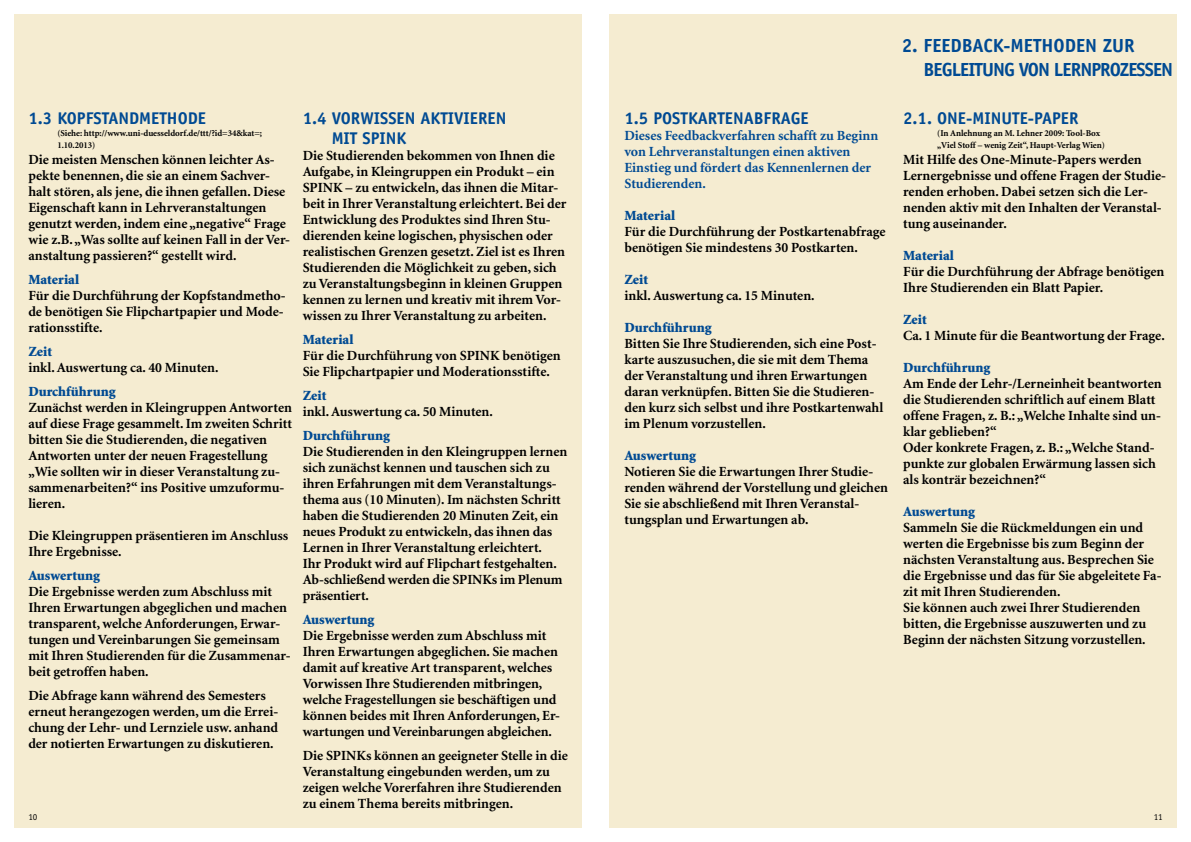
<style>
.page{position:relative;width:1191px;height:842px;background:#fff}
.page>*{position:absolute;margin:0;border:0;box-sizing:border-box;transform-origin:0 0}
.t1{font:700 19px "Officina Sans";letter-spacing:-.035em;color:#004a93}
.t2{font:700 17px "Officina Sans";color:#004a93}
.t3{font:700 14px/16px "Minion";color:#000}
.t4{font:900 14px "Minion";color:#004a93}
.t5{font:700 14px/16px "Minion";color:#004a93}
.t6{font:700 9px/12px "Minion";letter-spacing:-.005em;color:#000}
.t7{font:9px "Officina Sans";color:#000}
</style>
<div class="page">
<div style="left:14px;top:15px;width:567px;height:813px;background:#f5ecd1"></div>
<div style="left:609px;top:15px;width:567px;height:813px;background:#f5ecd1"></div>
<p class="t2" style="left:28px;top:107px;width:58px">1.3 KOPFST</p>
<p class="t2" style="left:108px;top:107px;width:21px">ANDMETH</p>
<p class="t2" style="left:178px;top:107px;width:20px">ODE</p>
<p class="t6" style="left:57px;top:127px;width:206px">(Siehe: http://www.uni-duesseldorf.de/ttt/?id=34&amp;kat=;<br>1.10.2013)</p>
<p class="t3" style="left:28px;top:152px;width:263px">Die meisten Menschen können leichter As&shy;pekte benennen, die sie an einem Sachver&shy;halt stören, als jene, die ihnen gefallen. Diese Eigenschaft kann in Lehrveranstaltungen genutzt werden, indem eine „negative“ Frage wie z.B. „Was sollte auf keinen Fall in der Ver&shy;anstaltung passieren?“ gestellt wird.</p>
<p class="t4" style="left:28px;top:272px;width:52px">Material</p>
<p class="t3" style="left:28px;top:288px;width:259px">Für die Durchführung der Kopfstandmetho&shy;de benötigen Sie Flipchartpapier und Mode&shy;rationsstifte.</p>
<p class="t4" style="left:28px;top:344px;width:25px">Zeit</p>
<p class="t3" style="left:28px;top:360px;width:192px">inkl. Auswertung ca. 40 Minuten.</p>
<p class="t4" style="left:28px;top:384px;width:89px">Durchführung</p>
<p class="t3" style="left:28px;top:400px;width:265px">Zunächst werden in Kleingruppen Antworten auf diese Frage gesammelt. Im zweiten Schritt bitten Sie die Studierenden, die negativen Antworten unter der neuen Fragestellung „Wie sollten wir in dieser Veranstaltung zu&shy;sammenarbeiten?“ ins Positive umzuformu&shy;lieren.</p>
<p class="t3" style="left:28px;top:528px;width:261px">Die Kleingruppen präsentieren im Anschluss<br>Ihre Ergebnisse.</p>
<p class="t4" style="left:28px;top:568px;width:73px">Auswertung</p>
<p class="t3" style="left:28px;top:584px;width:264px">Die Ergebnisse werden zum Abschluss mit Ihren Erwartungen abgeglichen und machen transparent, welche Anforderungen, Erwar&shy;tungen und Vereinbarungen Sie gemeinsam mit Ihren Studierenden für die Zusammenar&shy;beit getroffen haben.</p>
<p class="t3" style="left:28px;top:688px;width:251px">Die Abfrage kann während des Semesters erneut herangezogen werden, um die Errei&shy;chung der Lehr- und Lernziele usw. anhand der notierten Erwartungen zu diskutieren.</p>
<p class="t2" style="left:303px;top:107px;width:81px">1.4 VORWISSEN</p>
<p class="t2" style="left:420px;top:107px;width:53px">AKTIVIEREN</p>
<p class="t2" style="left:332px;top:127px;width:10px">MIT</p>
<p class="t2" style="left:362px;top:127px;width:45px">SPINK</p>
<p class="t3" style="left:303px;top:148px;width:265px">Die Studierenden bekommen von Ihnen die Aufgabe, in Kleingruppen ein Produkt – ein SPINK – zu entwickeln, das ihnen die Mitar&shy;beit in Ihrer Veranstaltung erleichtert. Bei der Entwicklung des Produktes sind Ihren Stu&shy;dierenden keine logischen, physischen oder realistischen Grenzen gesetzt. Ziel ist es Ihren Studierenden die Möglichkeit zu geben, sich zu Veranstaltungsbeginn in kleinen Gruppen kennen zu lernen und kreativ mit ihrem Vor&shy;wissen zu Ihrer Veranstaltung zu arbeiten.</p>
<p class="t4" style="left:303px;top:332px;width:52px">Material</p>
<p class="t3" style="left:303px;top:348px;width:260px">Für die Durchführung von SPINK benötigen<br>Sie Flipchartpapier und Moderationsstifte.</p>
<p class="t4" style="left:303px;top:388px;width:25px">Zeit</p>
<p class="t3" style="left:303px;top:404px;width:192px">inkl. Auswertung ca. 50 Minuten.</p>
<p class="t4" style="left:303px;top:428px;width:89px">Durchführung</p>
<p class="t3" style="left:303px;top:444px;width:266px">Die Studierenden in den Kleingruppen lernen sich zunächst kennen und tauschen sich zu ihren Erfahrungen mit dem Veranstaltungs&shy;thema aus (10 Minuten). Im nächsten Schritt haben die Studierenden 20 Minuten Zeit, ein neues Produkt zu entwickeln, das ihnen das Lernen in Ihrer Veranstaltung erleichtert.<br>Ihr Produkt wird auf Flipchart festgehalten.<br>Ab-schließend werden die SPINKs im Plenum präsentiert.</p>
<p class="t4" style="left:303px;top:612px;width:73px">Auswertung</p>
<p class="t3" style="left:303px;top:628px;width:259px">Die Ergebnisse werden zum Abschluss mit Ihren Erwartungen abgeglichen. Sie machen damit auf kreative Art transparent, welches Vorwissen Ihre Studierenden mitbringen, welche Fragestellungen sie beschäftigen und können beides mit Ihren Anforderungen, Er&shy;wartungen und Vereinbarungen abgleichen.</p>
<p class="t3" style="left:303px;top:748px;width:267px">Die SPINKs können an geeigneter Stelle in die Veranstaltung eingebunden werden, um zu zeigen welche Vorerfahren ihre Studierenden zu einem Thema bereits mitbringen.</p>
<p class="t2" style="left:624px;top:107px;width:93px">1.5 POSTKARTEN</p>
<p class="t2" style="left:744px;top:107px;width:57px">ABFRAGE</p>
<p class="t5" style="left:624px;top:128px;width:255px">Dieses Feedbackverfahren schafft zu Beginn von Lehrveranstaltungen einen aktiven Einstieg und fördert das Kennenlernen der Studierenden.</p>
<p class="t4" style="left:624px;top:208px;width:52px">Material</p>
<p class="t3" style="left:624px;top:224px;width:263px">Für die Durchführung der Postkartenabfrage benötigen Sie mindestens 30 Postkarten.</p>
<p class="t4" style="left:624px;top:272px;width:25px">Zeit</p>
<p class="t3" style="left:624px;top:288px;width:192px">inkl. Auswertung ca. 15 Minuten.</p>
<p class="t4" style="left:624px;top:320px;width:89px">Durchführung</p>
<p class="t3" style="left:624px;top:336px;width:260px">Bitten Sie Ihre Studierenden, sich eine Post&shy;karte auszusuchen, die sie mit dem Thema der Veranstaltung und ihren Erwartungen daran verknüpfen. Bitten Sie die Studieren&shy;den kurz sich selbst und ihre Postkartenwahl im Plenum vorzustellen.</p>
<p class="t4" style="left:624px;top:448px;width:73px">Auswertung</p>
<p class="t3" style="left:624px;top:464px;width:265px">Notieren Sie die Erwartungen Ihrer Studie&shy;renden während der Vorstellung und gleichen Sie sie abschließend mit Ihren Veranstal&shy;tungsplan und Erwartungen ab.</p>
<h1 class="t1" style="left:901px;top:34px;width:42px">2. FEEDB</h1>
<h1 class="t1" style="left:972px;top:34px;width:103px">ACK-METHODEN</h1>
<h1 class="t1" style="left:1102px;top:34px;width:30px">ZUR</h1>
<h1 class="t1" style="left:923px;top:58px;width:19px">BEGLEIT</h1>
<h1 class="t1" style="left:982px;top:58px;width:91px">UNG VON LERNPR</h1>
<h1 class="t1" style="left:1109px;top:58px;width:28px">OZESSEN</h1>
<p class="t2" style="left:903px;top:107px;width:43px">2.1. ONE</p>
<p class="t2" style="left:966px;top:107px;width:96px">-MIN UTE-PAPER</p>
<p class="t6" style="left:937px;top:127px;width:169px">(In Anlehnung an M. Lehner 2009: Tool-Box „Viel Stoff – wenig Zeit“, Haupt-Verlag Wien)</p>
<p class="t3" style="left:903px;top:152px;width:264px">Mit Hilfe des One-Minute-Papers werden Lernergebnisse und offene Fragen der Studie&shy;renden erhoben. Dabei setzen sich die Ler&shy;nenden aktiv mit den Inhalten der Veranstal&shy;tung auseinander.</p>
<p class="t4" style="left:903px;top:248px;width:52px">Material</p>
<p class="t3" style="left:903px;top:264px;width:263px">Für die Durchführung der Abfrage benötigen<br>Ihre Studierenden ein Blatt Papier.</p>
<p class="t4" style="left:903px;top:312px;width:25px">Zeit</p>
<p class="t3" style="left:903px;top:328px;width:263px">Ca. 1 Minute für die Beantwortung der Frage.</p>
<p class="t4" style="left:903px;top:360px;width:89px">Durchführung</p>
<p class="t3" style="left:903px;top:376px;width:260px">Am Ende der Lehr-/Lerneinheit beantworten die Studierenden schriftlich auf einem Blatt offene Fragen, z. B.: „Welche Inhalte sind un&shy;klar geblieben?“<br>Oder konkrete Fragen, z. B.: „Welche Stand&shy;punkte zur globalen Erwärmung lassen sich als konträr bezeichnen?“</p>
<p class="t4" style="left:903px;top:504px;width:73px">Auswertung</p>
<p class="t3" style="left:903px;top:520px;width:260px">Sammeln Sie die Rückmeldungen ein und werten die Ergebnisse bis zum Beginn der nächsten Veranstaltung aus. Besprechen Sie die Ergebnisse und das für Sie abgeleitete Fa&shy;zit mit Ihren Studierenden.<br>Sie können auch zwei Ihrer Studierenden bitten, die Ergebnisse auszuwerten und zu Beginn der nächsten Sitzung vorzustellen.</p>
<p class="t7" style="left:28px;top:812px;width:10px">10</p>
<p class="t7" style="left:1153px;top:812px;width:10px">11</p>
</div>
